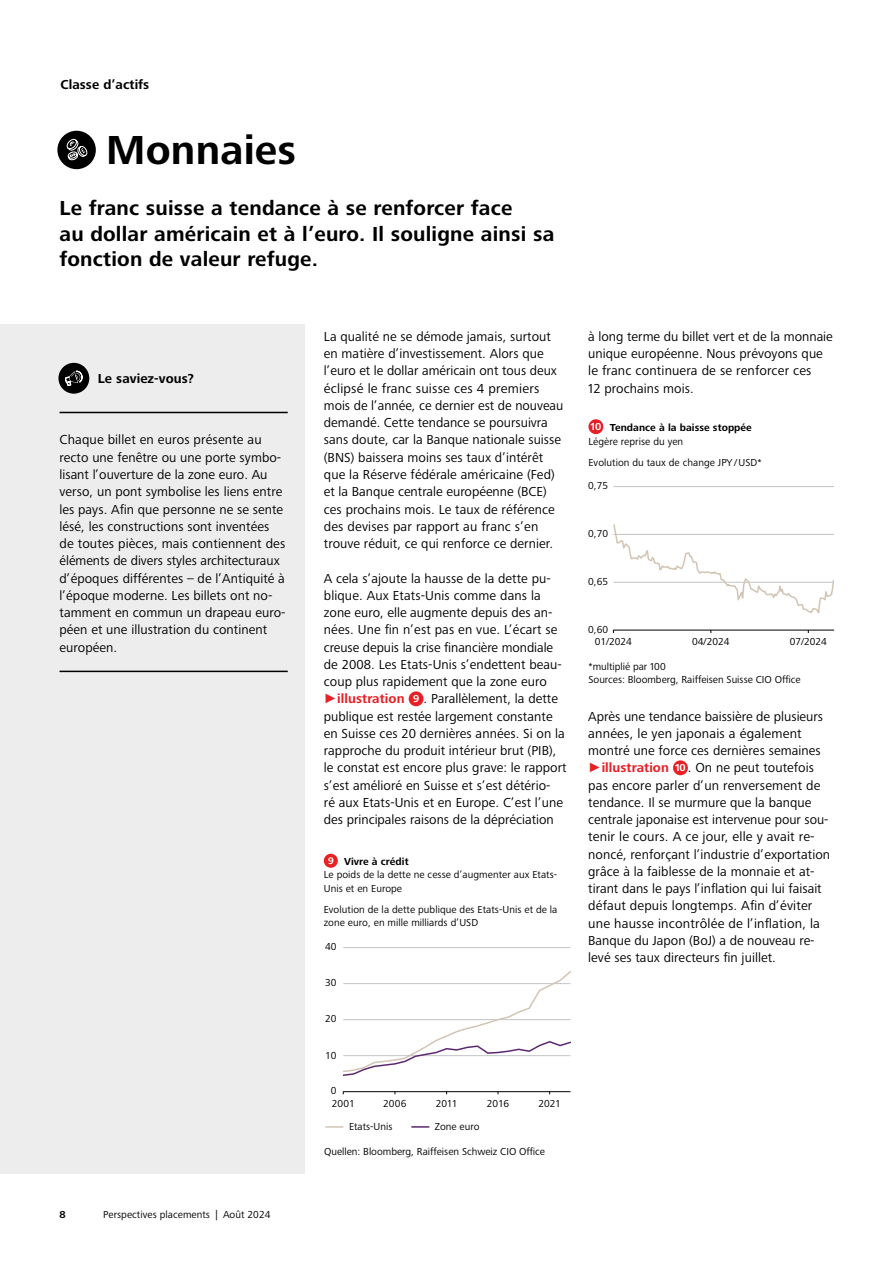
<style>
.page{position:relative;width:893px;height:1263px;background:#fff}
.page>*{position:absolute;margin:0;border:0;box-sizing:border-box;transform-origin:0 0}
.t1{font:700 42px "Frutiger Next LTW1 G";letter-spacing:.005em;color:#000}
.t2{font:700 21px/25.5px "Frutiger Next LTW1 G";letter-spacing:.01em;color:#000}
.t3{font:13.5px/17.2px "Frutiger Next LTW1 G";letter-spacing:.005em;color:#000}
.t4{font:700 13.5px "Frutiger Next LTW1 G";letter-spacing:.005em;color:#000}
.t5{font:10.5px/13.5px "Frutiger Next LTW1 G";letter-spacing:.005em;color:#000}
.t6{font:700 10.5px/13.5px "Frutiger Next LTW1 G";letter-spacing:.005em;color:#000}
.t7{font:10.5px "Frutiger Next LTW1 G";color:#020202}
.s1{font-family:"Arial";color:#e82025}
.s2{font-weight:700;color:#e82025}
.s3{font-weight:700;font-size:10.5px;color:#fff}
.s4{font-weight:700;font-size:9.9px;color:#fff}
.s5{font-weight:700}
.s6{color:#fff}
.s7{font-weight:400}
</style>
<div class="page">
<div style="left:409px;top:691px;width:15px;height:15px;background:#e82025;border-radius:50%"></div>
<div style="left:673px;top:760px;width:15px;height:15px;background:#e82025;border-radius:50%"></div>
<div style="left:324px;top:854px;width:14px;height:14px;background:#e82025;border-radius:50%"></div>
<svg style="left:326px;top:1126px;width:17px;height:2px"></svg>
<svg style="left:412px;top:1126px;width:17px;height:2px"></svg>
<hr style="left:343px;top:947px;width:227px;height:1px;background:#c3c4c6">
<hr style="left:343px;top:1091px;width:227px;height:1px;background:#000">
<svg style="left:343px;top:971px;width:228px;height:105px"></svg>
<div style="left:588px;top:419px;width:15px;height:15px;background:#e82025;border-radius:50%"></div>
<hr style="left:613px;top:486px;width:221px;height:1px;background:#c3c4c6">
<hr style="left:613px;top:630px;width:221px;height:1px;background:#000">
<svg style="left:613px;top:524px;width:221px;height:90px"></svg>
<div style="left:0;top:324px;width:305px;height:850px;background:#ededed"></div>
<div style="left:58px;top:363px;width:31px;height:31px;background:#000;border-radius:50%"></div>
<svg style="left:65px;top:371px;width:17px;height:15px"></svg>
<hr style="left:60px;top:412px;width:228px;height:1px;background:#000">
<hr style="left:60px;top:671px;width:228px;height:1px;background:#000">
<div style="left:57px;top:131px;width:39px;height:38px;background:#000;border-radius:50%"></div>
<svg style="left:65px;top:138px;width:23px;height:28px"></svg>
<p class="t4" style="left:61px;top:77px;width:90px">Classe d’actifs</p>
<h1 class="t1" style="left:106px;top:126px;width:192px">Monnaies</h1>
<h2 class="t2" style="left:60px;top:196px;width:496px">Le franc suisse a tendance à se renforcer face<br>au dollar américain et à l’euro. Il souligne ainsi sa fonction de valeur refuge.</h2>
<p class="t4" style="left:98px;top:371px;width:98px">Le saviez-vous?</p>
<p class="t3" style="left:60px;top:432px;width:227px">Chaque billet en euros présente au recto une fenêtre ou une porte symbo&shy;lisant l’ouverture de la zone euro. Au verso, un pont symbolise les liens entre les pays. Afin que personne ne se sente lésé, les constructions sont inventées de toutes pièces, mais contiennent des éléments de divers styles architecturaux d’époques différentes – de l’Antiquité à l’époque moderne. Les billets ont no&shy;tamment en commun un drapeau euro&shy;péen et une illustration du continent européen.</p>
<p class="t6" style="left:60px;top:1208px;width:8px">8</p>
<p class="t5" style="left:103px;top:1208px;width:169px">Perspectives placements | Août 2024</p>
<p class="t3" style="left:324px;top:328px;width:241px">La qualité ne se démode jamais, surtout en matière d’investissement. Alors que l’euro et le dollar américain ont tous deux éclipsé le franc suisse ces 4 premiers mois de l’année, ce dernier est de nouveau demandé. Cette tendance se poursuivra sans doute, car la Banque nationale suisse (BNS) baissera moins ses taux d’intérêt que la Réserve fédérale américaine (Fed) et la Banque centrale européenne (BCE) ces prochains mois. Le taux de référence des devises par rapport au franc s’en trouve réduit, ce qui renforce ce dernier.</p>
<p class="t3" style="left:324px;top:570px;width:244px">A cela s’ajoute la hausse de la dette pu&shy;blique. Aux Etats-Unis comme dans la zone euro, elle augmente depuis des an&shy;nées. Une fin n’est pas en vue. L’écart se creuse depuis la crise financière mondiale de 2008. Les Etats-Unis s’endettent beau&shy;coup plus rapidement que la zone euro <span class="s1">►</span><span class="s2">illustration</span> <span class="s3">9</span> . Parallèlement, la dette publique est restée largement constante en Suisse ces 20 dernières années. Si on la rapproche du produit intérieur brut (PIB), le constat est encore plus grave: le rapport s’est amélioré en Suisse et s’est détério-<br>ré aux Etats-Unis et en Europe. C’est l’une des principales raisons de la dépréciation</p>
<p class="t5" style="left:324px;top:855px;width:234px;text-indent:4px"><span class="s4">9</span> <span class="s5">Vivre à crédit<br></span>Le poids de la dette ne cesse d’augmenter aux Etats-<br>Unis et en Europe</p>
<p class="t5" style="left:324px;top:903px;width:235px">Evolution de la dette publique des Etats-Unis et de la zone euro, en mille milliards d’USD</p>
<p class="t7" style="left:325px;top:941px;width:13px">40</p>
<p class="t7" style="left:325px;top:977px;width:13px">30</p>
<p class="t7" style="left:325px;top:1013px;width:13px">20</p>
<p class="t7" style="left:325px;top:1049px;width:13px">10</p>
<p class="t7" style="left:331px;top:1084px;width:7px">0</p>
<p class="t5" style="left:332px;top:1097px;width:24px">2001</p>
<p class="t5" style="left:383px;top:1097px;width:25px">2006</p>
<p class="t5" style="left:436px;top:1097px;width:23px">2011</p>
<p class="t5" style="left:487px;top:1097px;width:24px">2016</p>
<p class="t5" style="left:538px;top:1097px;width:24px">2021</p>
<p class="t7" style="left:349px;top:1121px;width:45px">Etats-Unis</p>
<p class="t7" style="left:435px;top:1121px;width:46px">Zone euro</p>
<p class="t5" style="left:324px;top:1145px;width:223px">Quellen: Bloomberg, Raiffeisen Schweiz CIO Office</p>
<p class="t3" style="left:588px;top:328px;width:246px">à long terme du billet vert et de la monnaie unique européenne. Nous prévoyons que le franc continuera de se renforcer ces<br>12 prochains mois.</p>
<p class="t6" style="left:588px;top:421px;width:165px"><span class="s6">10</span> Tendance à la baisse stoppée<br><span class="s7">Légère reprise du yen</span></p>
<p class="t5" style="left:588px;top:456px;width:175px">Evolution du taux de change JPY/USD*</p>
<p class="t7" style="left:588px;top:480px;width:21px">0,75</p>
<p class="t7" style="left:588px;top:527px;width:21px">0,70</p>
<p class="t7" style="left:588px;top:575px;width:21px">0,65</p>
<p class="t7" style="left:588px;top:623px;width:21px">0,60</p>
<p class="t5" style="left:595px;top:635px;width:39px">01/2024</p>
<p class="t5" style="left:692px;top:635px;width:39px">04/2024</p>
<p class="t5" style="left:790px;top:635px;width:39px">07/2024</p>
<p class="t5" style="left:588px;top:660px;width:214px">*multiplié par 100<br>Sources: Bloomberg, Raiffeisen Suisse CIO Office</p>
<p class="t3" style="left:588px;top:708px;width:243px">Après une tendance baissière de plusieurs années, le yen japonais a également montré une force ces dernières semaines <span class="s1">►</span><span class="s2">illustration</span> <span class="s3">10</span> . On ne peut toutefois pas encore parler d’un renversement de tendance. Il se murmure que la banque centrale japonaise est intervenue pour sou-- tenir le cours. A ce jour, elle y avait re&shy;noncé, renforçant l’industrie d’exportation grâce à la faiblesse de la monnaie et at&shy;tirant dans le pays l’inflation qui lui faisait défaut depuis longtemps. Afin d’éviter une hausse incontrôlée de l’inflation, la Banque du Japon (BoJ) a de nouveau re-- levé ses taux directeurs fin juillet.</p>
</div>
